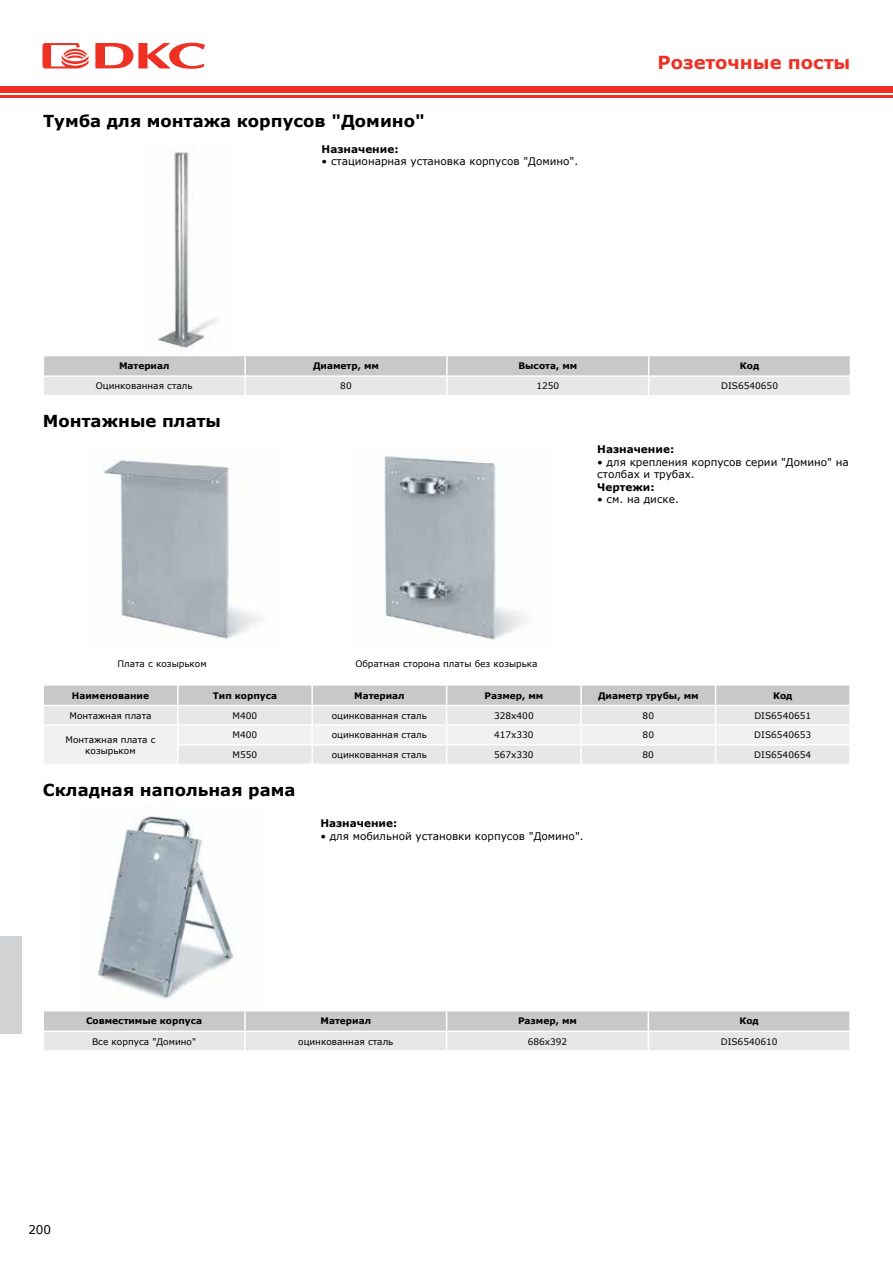
<style>
.page{position:relative;width:893px;height:1263px;background:#fff}
.page>*{position:absolute;margin:0;border:0;box-sizing:border-box;transform-origin:0 0}
.t1{font:700 18px "Verdana";color:#ee3124}
.t2{font:700 16.5px "Verdana";color:#000}
.t3{font:12px "Verdana";color:#000}
.t4{font:10.5px/12.6px "Verdana";color:#000}
.t5{font:700 10.5px "Verdana";color:#000}
.t6{font:9px/10.8px "Verdana";color:#000;text-align:center}
.t7{font:700 9px "Verdana";color:#000}
</style>
<div class="page">
<div style="left:0;top:86px;width:892px;height:6px;background:#ee3124"></div>
<hr style="left:0;top:95px;width:892px;height:3px;background:#ee3124">
<svg style="left:43px;top:43px;width:46px;height:25px"></svg>
<svg style="left:95px;top:43px;width:110px;height:26px"></svg>
<div style="left:0;top:936px;width:22px;height:98px;background:#d1d3d4"></div>
<svg style="left:44px;top:685px;width:806px;height:79px"></svg>
<svg style="left:43px;top:1011px;width:807px;height:39px;background:#d8d9da"></svg>
<img style="left:97px;top:816px;width:137px;height:183px">
<svg style="left:44px;top:356px;width:806px;height:39px;background:#d8d9da"></svg>
<img style="left:157px;top:152px;width:61px;height:198px">
<img style="left:103px;top:458px;width:157px;height:181px">
<img style="left:384px;top:456px;width:143px;height:184px">
<h2 class="t2" style="left:43px;top:109px;width:383px">Тумба для монтажа корпусов "Домино"</h2>
<p class="t5" style="left:322px;top:141px;width:79px">Назначение:</p>
<p class="t4" style="left:322px;top:155px;width:258px">• стационарная установка корпусов "Домино".</p>
<h1 class="t1" style="left:658px;top:50px;width:194px">Розеточные посты</h1>
<p class="t7" style="left:119px;top:360px;width:52px">Материал</p>
<p class="t7" style="left:313px;top:360px;width:67px">Диаметр, мм</p>
<p class="t7" style="left:518px;top:360px;width:60px">Высота, мм</p>
<p class="t7" style="left:740px;top:360px;width:21px">Код</p>
<p class="t6" style="left:96px;top:381px;width:98px">Оцинкованная сталь</p>
<p class="t6" style="left:340px;top:381px;width:13px">80</p>
<p class="t6" style="left:536px;top:381px;width:24px">1250</p>
<p class="t6" style="left:721px;top:381px;width:58px">DIS6540650</p>
<h2 class="t2" style="left:43px;top:409px;width:180px">Монтажные платы</h2>
<p class="t5" style="left:597px;top:442px;width:79px">Назначение:</p>
<p class="t4" style="left:597px;top:455px;width:253px">• для крепления корпусов серии "Домино" на столбах и трубах.</p>
<p class="t5" style="left:597px;top:480px;width:59px">Чертежи:</p>
<p class="t4" style="left:597px;top:493px;width:83px">• см. на диске.</p>
<p class="t6" style="left:117px;top:658px;width:91px">Плата с козырьком</p>
<p class="t6" style="left:355px;top:658px;width:184px">Обратная сторона платы без козырька</p>
<p class="t7" style="left:72px;top:689px;width:79px">Наименование</p>
<p class="t7" style="left:213px;top:689px;width:66px">Тип корпуса</p>
<p class="t7" style="left:354px;top:689px;width:52px">Материал</p>
<p class="t7" style="left:484px;top:689px;width:60px">Размер, мм</p>
<p class="t7" style="left:598px;top:689px;width:102px">Диаметр трубы, мм</p>
<p class="t7" style="left:773px;top:689px;width:21px">Код</p>
<p class="t6" style="left:69px;top:710px;width:84px">Монтажная плата</p>
<p class="t6" style="left:233px;top:710px;width:26px">М400</p>
<p class="t6" style="left:332px;top:710px;width:97px">оцинкованная сталь</p>
<p class="t6" style="left:494px;top:710px;width:41px">328х400</p>
<p class="t6" style="left:643px;top:710px;width:13px">80</p>
<p class="t6" style="left:754px;top:710px;width:58px">DIS6540651</p>
<p class="t6" style="left:65px;top:734px;width:92px">Монтажная плата с козырьком</p>
<p class="t6" style="left:233px;top:730px;width:26px">М400</p>
<p class="t6" style="left:332px;top:730px;width:97px">оцинкованная сталь</p>
<p class="t6" style="left:494px;top:730px;width:41px">417х330</p>
<p class="t6" style="left:643px;top:730px;width:13px">80</p>
<p class="t6" style="left:754px;top:730px;width:58px">DIS6540653</p>
<p class="t6" style="left:233px;top:749px;width:26px">М550</p>
<p class="t6" style="left:332px;top:749px;width:97px">оцинкованная сталь</p>
<p class="t6" style="left:494px;top:749px;width:41px">567х330</p>
<p class="t6" style="left:643px;top:749px;width:13px">80</p>
<p class="t6" style="left:754px;top:749px;width:58px">DIS6540654</p>
<h2 class="t2" style="left:43px;top:778px;width:254px">Складная напольная рама</h2>
<p class="t5" style="left:320px;top:816px;width:79px">Назначение:</p>
<p class="t4" style="left:320px;top:829px;width:265px">• для мобильной установки корпусов "Домино".</p>
<p class="t7" style="left:86px;top:1015px;width:118px">Совместимые корпуса</p>
<p class="t7" style="left:321px;top:1015px;width:52px">Материал</p>
<p class="t7" style="left:518px;top:1015px;width:60px">Размер, мм</p>
<p class="t7" style="left:739px;top:1015px;width:21px">Код</p>
<p class="t6" style="left:92px;top:1036px;width:106px">Все корпуса "Домино"</p>
<p class="t6" style="left:298px;top:1036px;width:97px">оцинкованная сталь</p>
<p class="t6" style="left:528px;top:1036px;width:41px">686x392</p>
<p class="t6" style="left:721px;top:1036px;width:58px">DIS6540610</p>
<h3 class="t3" style="left:28px;top:1221px;width:24px">200</h3>
</div>
